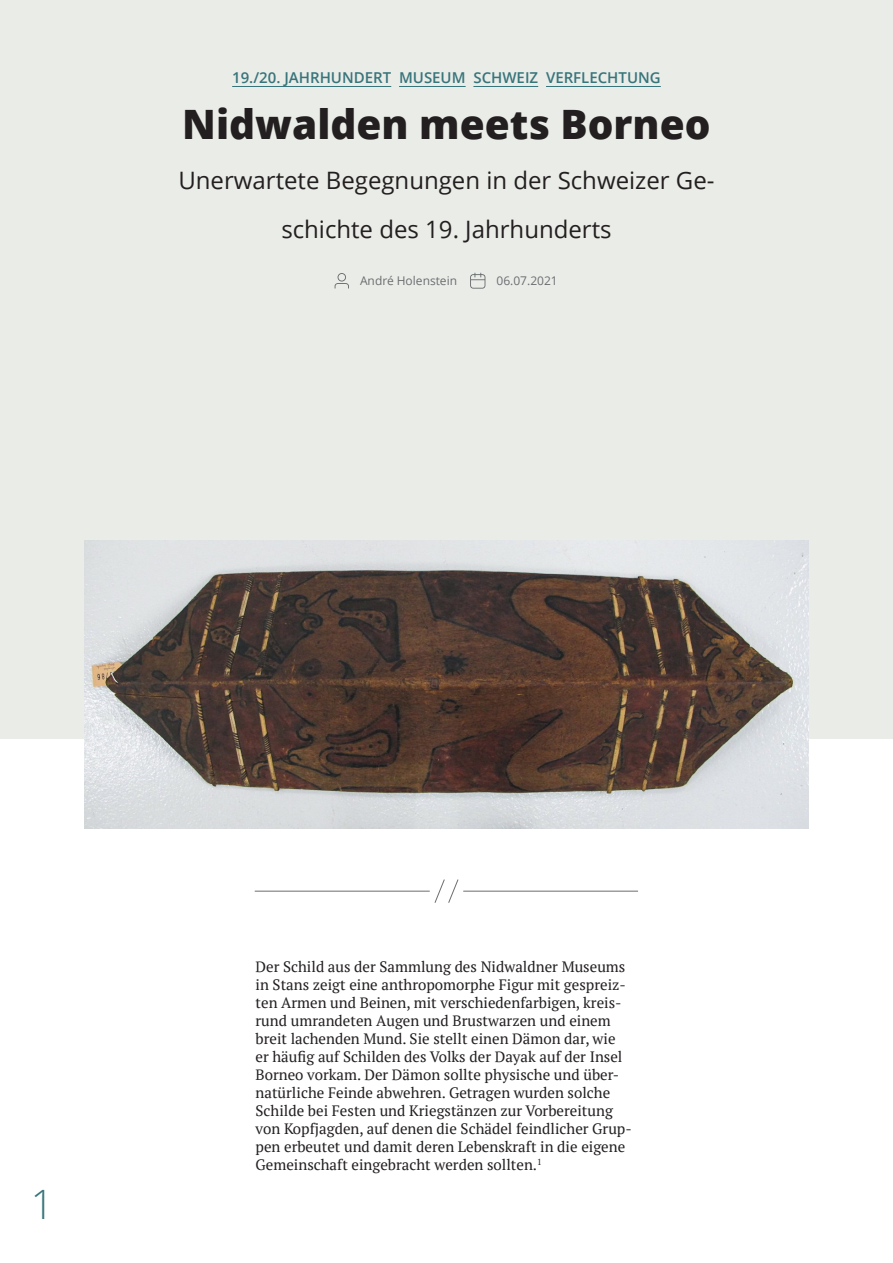
<style>
.page{position:relative;width:893px;height:1263px;background:#fff}
.page>*{position:absolute;margin:0;border:0;box-sizing:border-box;transform-origin:0 0}
.HEADLINE{font:800 40.5px "Open Sans";color:#231f20}
.t1{font:300 40.5px "Open Sans";color:#37757b}
.LEAD{font:24px/49.5px "Open Sans";color:#231f20;text-align:center}
.LAUFTEXT{font:15px/18px "PT Serif";color:#231f20}
.SCHLAGWORTE{font:600 15px "Open Sans";color:#37757b}
.AUTOR_IN_DATUM{font:12px "Open Sans";color:#6c6d70}
</style>
<div class="page">
<div style="left:0;top:0;width:893px;height:738px;background:#eaece8"></div>
<img style="left:84px;top:540px;width:725px;height:288px">
<hr style="left:232px;top:86px;width:159px;height:1px;background:#37757b">
<hr style="left:399px;top:86px;width:67px;height:1px;background:#37757b">
<hr style="left:473px;top:86px;width:65px;height:1px;background:#37757b">
<hr style="left:546px;top:86px;width:115px;height:1px;background:#37757b">
<svg style="left:335px;top:273px;width:14px;height:15px"></svg>
<svg style="left:470px;top:273px;width:15px;height:16px"></svg>
<hr style="left:255px;top:891px;width:175px;height:1px;background:#6c6d70">
<hr style="left:463px;top:891px;width:175px;height:1px;background:#6c6d70">
<svg style="left:434px;top:879px;width:25px;height:24px"></svg>
<p class="SCHLAGWORTE" style="left:232px;top:68px;width:430px">19./20. JAHRHUNDERT MUSEUM SCHWEIZ VERFLECHTUNG</p>
<p class="HEADLINE" style="left:182px;top:93px;width:530px">Nidwalden meets Borneo</p>
<p class="LEAD" style="left:178px;top:154px;width:538px">Unerwartete Begegnungen in der Schweizer Ge&shy;schichte des 19. Jahrhunderts</p>
<p class="AUTOR_IN_DATUM" style="left:360px;top:273px;width:99px">André Holenstein</p>
<p class="AUTOR_IN_DATUM" style="left:496px;top:273px;width:63px">06.07.2021</p>
<h1 class="t1" style="left:31px;top:1177px;width:25px">1</h1>
<p class="LAUFTEXT" style="left:256px;top:958px;width:378px">Der Schild aus der Sammlung des Nidwaldner Museums in Stans zeigt eine anthropomorphe Figur mit gespreiz&shy;ten Armen und Beinen, mit verschiedenfarbigen, kreis&shy;rund umrandeten Augen und Brustwarzen und einem breit lachenden Mund. Sie stellt einen Dämon dar, wie er häufig auf Schilden des Volks der Dayak auf der Insel Borneo vorkam. Der Dämon sollte physische und über&shy;natürliche Feinde abwehren. Getragen wurden solche Schilde bei Festen und Kriegstänzen zur Vorbereitung von Kopfjagden, auf denen die Schädel feindlicher Grup&shy;pen erbeutet und damit deren Lebenskraft in die eigene Gemeinschaft eingebracht werden sollten.<sup>1</sup></p>
</div>
